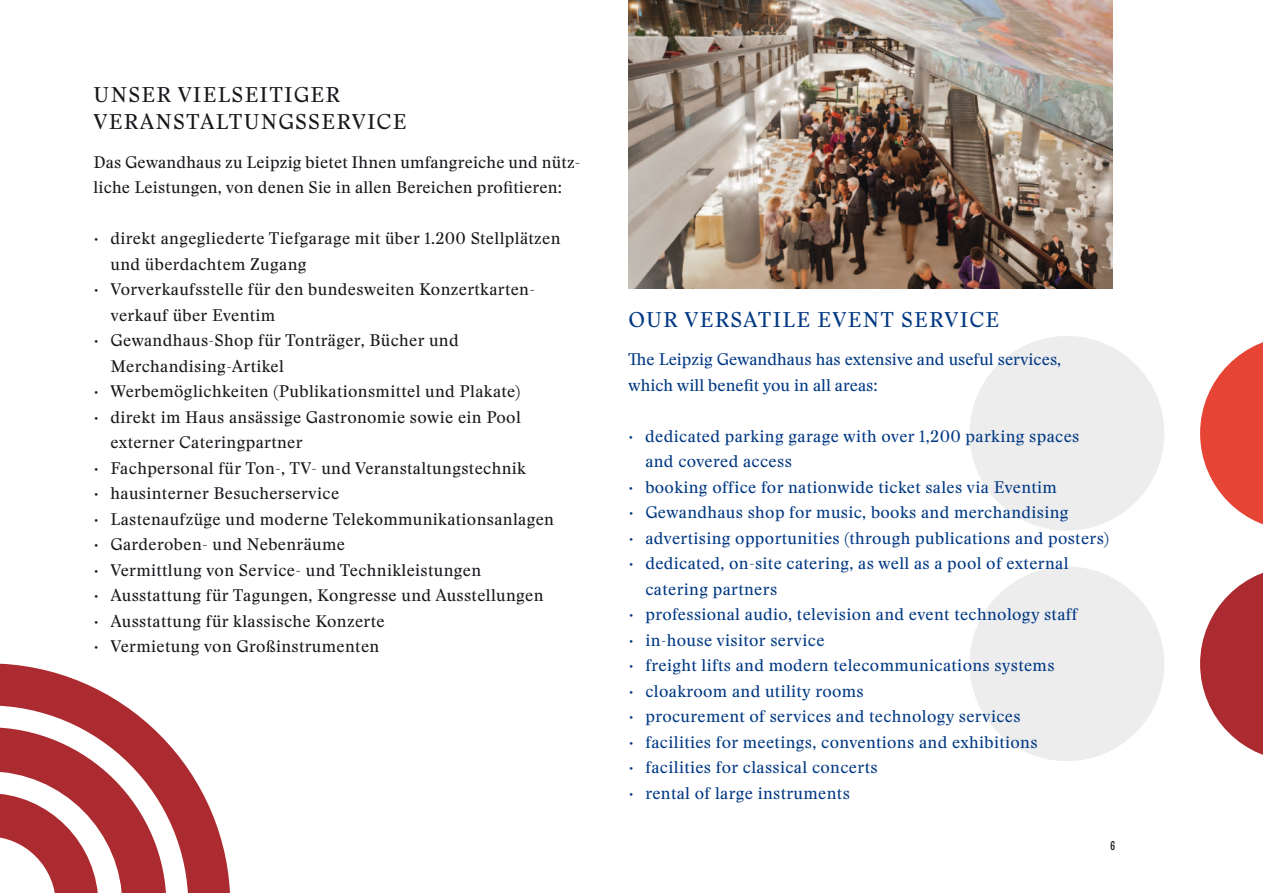
<style>
.page{position:relative;width:1263px;height:893px;background:#fff}
.page>*{position:absolute;margin:0;border:0;box-sizing:border-box;transform-origin:0 0}
.t1{font:21px/27px "Stanley";letter-spacing:.06em;color:#1a171c}
.t2{font:21px "Stanley";letter-spacing:.06em;color:#003883}
.t3{font:16.5px/25.5px "Stanley";letter-spacing:.02em;color:#1a171c}
.t4{font:16.5px/25.5px "Stanley";letter-spacing:.02em;color:#003883}
.t5{font:16.5px/25.5px "Stanley";color:#003883}
.t6{font:600 12px "Tablet Gothic Compressed";color:#1a171c}
</style>
<div class="page">
<svg style="left:1200px;top:342px;width:63px;height:183px"></svg>
<svg style="left:1200px;top:572px;width:63px;height:183px"></svg>
<div style="left:969px;top:336px;width:195px;height:195px;background:#ededee;border-radius:50%"></div>
<div style="left:969px;top:566px;width:195px;height:195px;background:#ededee;border-radius:50%"></div>
<svg style="left:0;top:663px;width:230px;height:230px;fill:#ac2b30"></svg>
<img style="left:628px;top:0;width:485px;height:288px">
<p class="t1" style="left:94px;top:82px;width:314px">Unser vielseitig er<br>Veranstaltung sservice</p>
<p class="t3" style="left:94px;top:149px;width:488px">Das Gewandhaus zu Leipzig bietet Ihnen umfangreiche und nütz&shy;liche Leistungen, von denen Sie in allen Bereichen profitieren:</p>
<p class="t3" style="left:111px;top:226px;width:451px;text-indent:-17px">• direkt angegliederte Tiefgarage mit über 1.200 Stellplätzen und überdachtem Zugang</p>
<p class="t3" style="left:111px;top:277px;width:426px;text-indent:-17px">• Vorverkaufsstelle für den bundesweiten Konzertkarten&shy;verkauf über Eventim</p>
<p class="t3" style="left:94px;top:328px;width:367px">• Gewandhaus-Shop für Tonträger, Bücher und<br>Merchandising-Artikel</p>
<p class="t3" style="left:94px;top:379px;width:428px">• Werbemöglichkeiten (Publikationsmittel und Plakate)</p>
<p class="t3" style="left:111px;top:404px;width:412px;text-indent:-17px">• direkt im Haus ansässige Gastronomie sowie ein Pool externer Cateringpartner</p>
<p class="t3" style="left:94px;top:455px;width:434px">• Fachpersonal für Ton-, TV- und Veranstaltungstechnik</p>
<p class="t3" style="left:94px;top:481px;width:247px">• hausinterner Besucherservice</p>
<p class="t3" style="left:94px;top:506px;width:462px">• Lastenaufzüge und moderne Telekommunikationsanlagen</p>
<p class="t3" style="left:94px;top:532px;width:253px">• Garderoben- und Nebenräume</p>
<p class="t3" style="left:94px;top:557px;width:389px">• Vermittlung von Service- und Technikleistungen</p>
<p class="t3" style="left:94px;top:583px;width:452px">• Ausstattung für Tagungen, Kongresse und Ausstellungen</p>
<p class="t3" style="left:94px;top:608px;width:293px">• Ausstattung für klassische Konzerte</p>
<p class="t3" style="left:94px;top:634px;width:287px">• Vermietung von Großinstrumenten</p>
<p class="t2" style="left:628px;top:306px;width:372px">Our versatile event service</p>
<p class="t5" style="left:628px;top:347px;width:434px">The Leipzig Gewandhaus has extensive and useful services, which will benefit you in all areas:</p>
<p class="t4" style="left:645px;top:423px;width:436px;text-indent:-17px">• dedicated parking garage with over 1,200 parking spaces and covered access</p>
<p class="t4" style="left:628px;top:474px;width:430px">• booking office for nationwide ticket sales via Eventim</p>
<p class="t4" style="left:628px;top:500px;width:442px">• Gewandhaus shop for music, books and merchandising</p>
<p class="t4" style="left:628px;top:525px;width:482px">• advertising opportunities (through publications and posters)</p>
<p class="t4" style="left:645px;top:551px;width:425px;text-indent:-17px">• dedicated, on-site catering, as well as a pool of external catering partners</p>
<p class="t4" style="left:628px;top:602px;width:451px">• professional audio, television and event technology staff</p>
<p class="t4" style="left:628px;top:627px;width:198px">• in-house visitor service</p>
<p class="t4" style="left:628px;top:653px;width:428px">• freight lifts and modern telecommunications systems</p>
<p class="t4" style="left:628px;top:678px;width:237px">• cloakroom and utility rooms</p>
<p class="t4" style="left:628px;top:704px;width:394px">• procurement of services and technology services</p>
<p class="t4" style="left:628px;top:729px;width:411px">• facilities for meetings, conventions and exhibitions</p>
<p class="t4" style="left:628px;top:755px;width:251px">• facilities for classical concerts</p>
<p class="t4" style="left:628px;top:780px;width:223px">• rental of large instruments</p>
<p class="t6" style="left:1110px;top:838px;width:6px">6</p>
</div>
